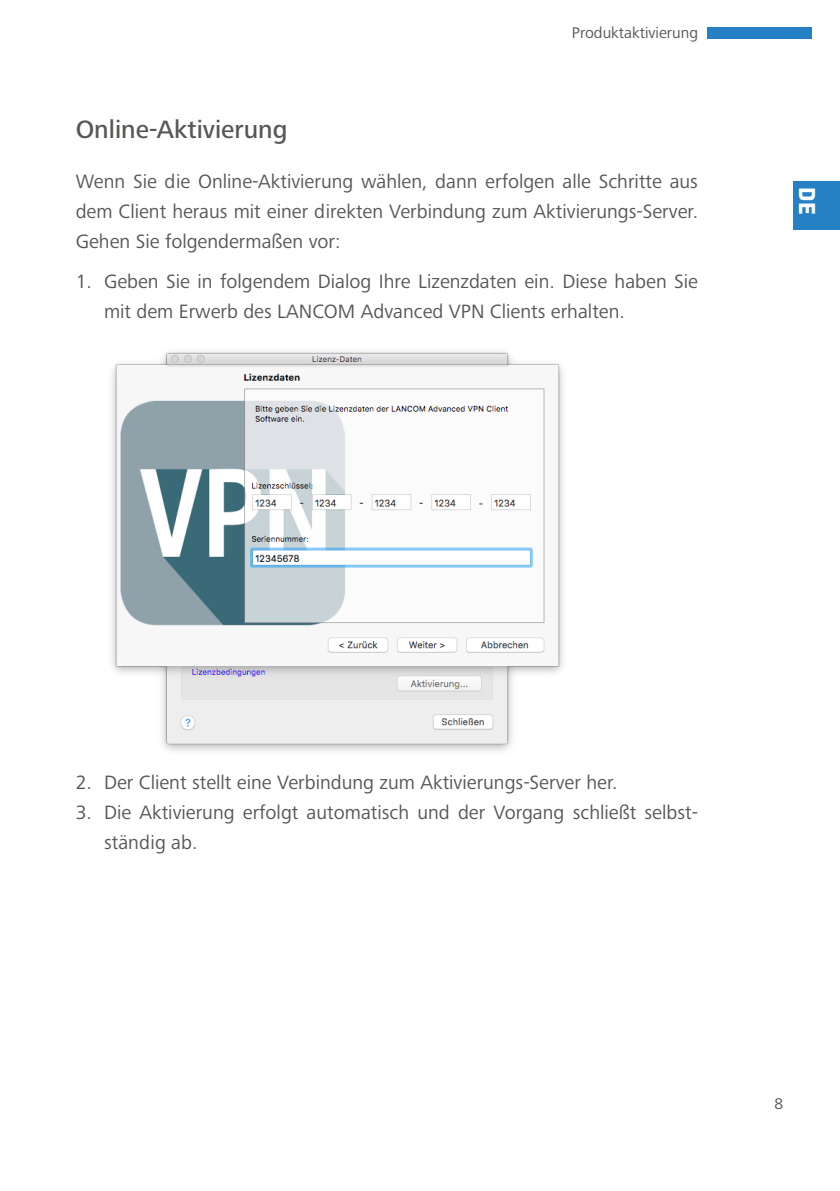
<style>
.page{position:relative;width:840px;height:1191px;background:#fff}
.page>*{position:absolute;margin:0;border:0;box-sizing:border-box;transform-origin:0 0}
.t1{font:500 26px "Frutiger Next Pro";color:#575756}
.t2{font:700 24px "Klavika Basic";color:#fff}
.t3{font:20px/30px "Frutiger Next Pro";color:#575756}
.t4{font:16px "Frutiger Next Pro";color:#575756}
</style>
<div class="page">
<div style="left:793px;top:181px;width:46px;height:49px;background:#2581c4"></div>
<div style="left:706px;top:27px;width:105px;height:12px;background:#2581c4"></div>
<img style="left:112px;top:351px;width:451px;height:400px">
<p class="t4" style="left:571px;top:24px;width:127px">Produktaktivierung</p>
<h1 class="t1" style="left:76px;top:115px;width:213px">Online-Aktivierung</h1>
<p class="t3" style="left:76px;top:167px;width:623px;text-align:justify">Wenn Sie die Online-Aktivierung wählen, dann erfolgen alle Schritte aus dem Client heraus mit einer direkten Verbindung zum Aktivierungs-Server.<br>Gehen Sie folgendermaßen vor:</p>
<p class="t3" style="left:104px;top:267px;width:595px;text-indent:-28px">1. Geben Sie in folgendem Dialog Ihre Lizenzdaten ein. Diese haben Sie mit dem Erwerb des LANCOM Advanced VPN Clients erhalten.</p>
<p class="t2" style="left:824px;top:187px;width:29px;rotate:90deg">DE</p>
<p class="t3" style="left:76px;top:767px;width:543px">2. Der Client stellt eine Verbindung zum Aktivierungs-Server her.</p>
<p class="t3" style="left:104px;top:797px;width:595px;text-indent:-28px">3. Die Aktivierung erfolgt automatisch und der Vorgang schließt selbst&shy;ständig ab.</p>
<p class="t4" style="left:774px;top:1094px;width:10px">8</p>
</div>
